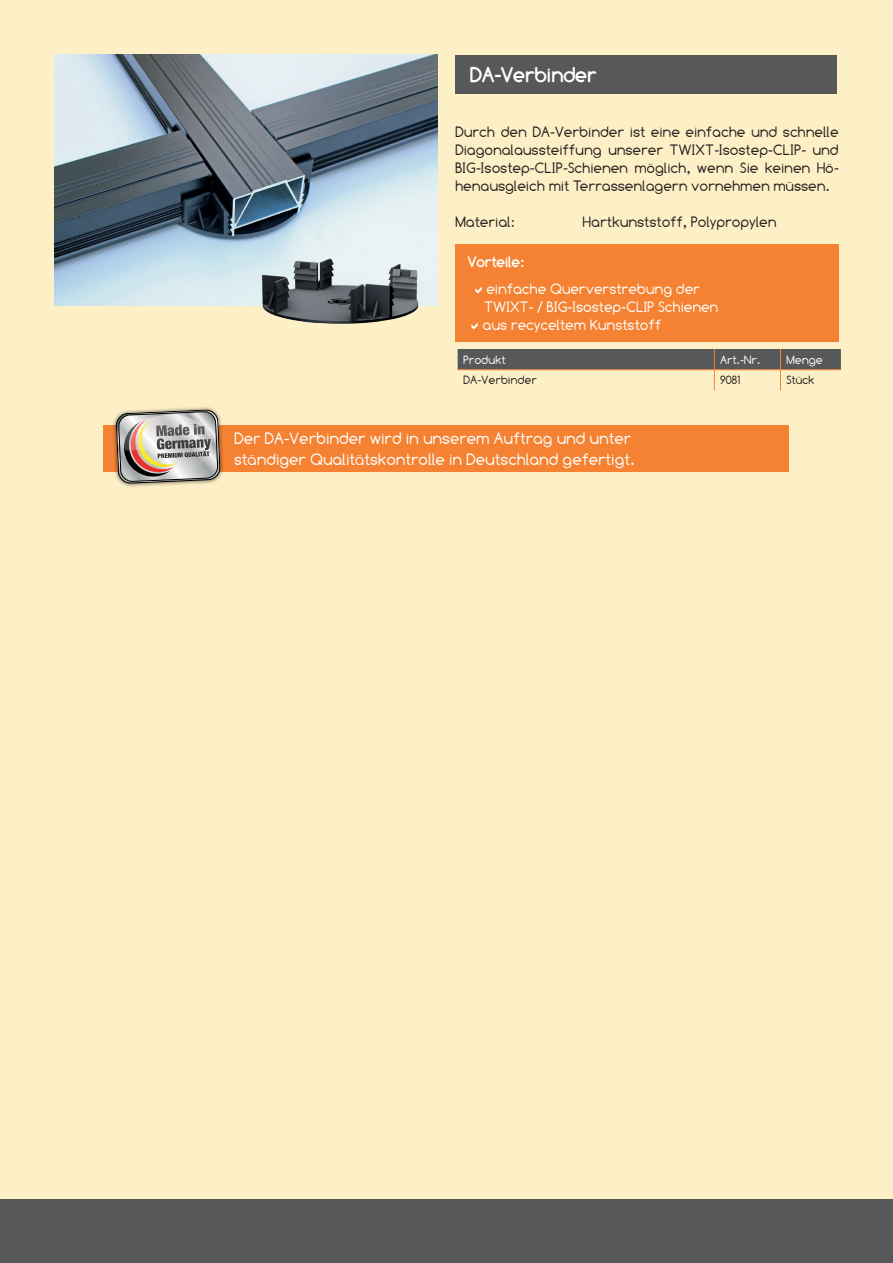
<style>
.page{position:relative;width:893px;height:1263px;background:#fef0c6}
.page>*{position:absolute;margin:0;border:0;box-sizing:border-box;transform-origin:0 0}
.t1{font:700 21px "Comfortaa";color:#fff}
.t2{font:16.5px/21px "Comfortaa";color:#fff}
.t3{font:15px/18px "Comfortaa";color:#231f20;text-align:justify}
.t4{font:15px/18px "Comfortaa";color:#fff}
.t5{font:700 15px "Comfortaa";color:#fff}
.t6{font:12px "Comfortaa";color:#231f20}
.t7{font:12px "Comfortaa";color:#fff}
</style>
<div class="page">
<div style="left:0;top:1199px;width:893px;height:64px;background:#57585a"></div>
<div style="left:455px;top:55px;width:381px;height:38px;background:#57585a"></div>
<img style="left:54px;top:55px;width:384px;height:251px">
<img style="left:236px;top:249px;width:202px;height:75px">
<div style="left:456px;top:244px;width:383px;height:97px;background:#f48232"></div>
<svg style="left:458px;top:349px;width:383px;height:41px"></svg>
<div style="left:104px;top:425px;width:685px;height:46px;background:#f48232"></div>
<div style="left:112px;top:405px;width:113px;height:82px;background:#231f20;opacity:.75"></div>
<svg style="left:116px;top:410px;width:104px;height:77px;background:#afa69c"></svg>
<h1 class="t1" style="left:470px;top:62px;width:128px">DA-Verbinder</h1>
<p class="t3" style="left:455px;top:122px;width:385px">Durch den DA-Verbinder ist eine einfache und schnelle Diagonalaussteiffung unserer TWIXT-Isostep-CLIP- und BIG-Isostep-CLIP-Schienen möglich, wenn Sie keinen Hö&shy;henausgleich mit Terrassenlagern vornehmen müssen.</p>
<p class="t3" style="left:455px;top:212px;width:61px">Material:</p>
<p class="t3" style="left:583px;top:212px;width:195px">Hartkunststoff, Polypropylen</p>
<p class="t5" style="left:468px;top:253px;width:58px">Vorteile:</p>
<p class="t4" style="left:483px;top:280px;width:237px">einfache Querverstrebung der<br>TWIXT- / BIG-Isostep-CLIP Schienen aus recyceltem Kunststoff</p>
<p class="t7" style="left:464px;top:353px;width:44px">Produkt</p>
<p class="t7" style="left:720px;top:353px;width:42px">Art.-Nr.</p>
<p class="t7" style="left:786px;top:353px;width:38px">Menge</p>
<p class="t6" style="left:464px;top:374px;width:75px">DA-Verbinder</p>
<p class="t6" style="left:720px;top:374px;width:22px">9081</p>
<p class="t6" style="left:786px;top:374px;width:30px">Stück</p>
<p class="t2" style="left:234px;top:427px;width:402px">Der DA-Verbinder wird in unserem Auftrag und unter ständiger Qualitätskontrolle in Deutschland gefertigt.</p>
</div>
